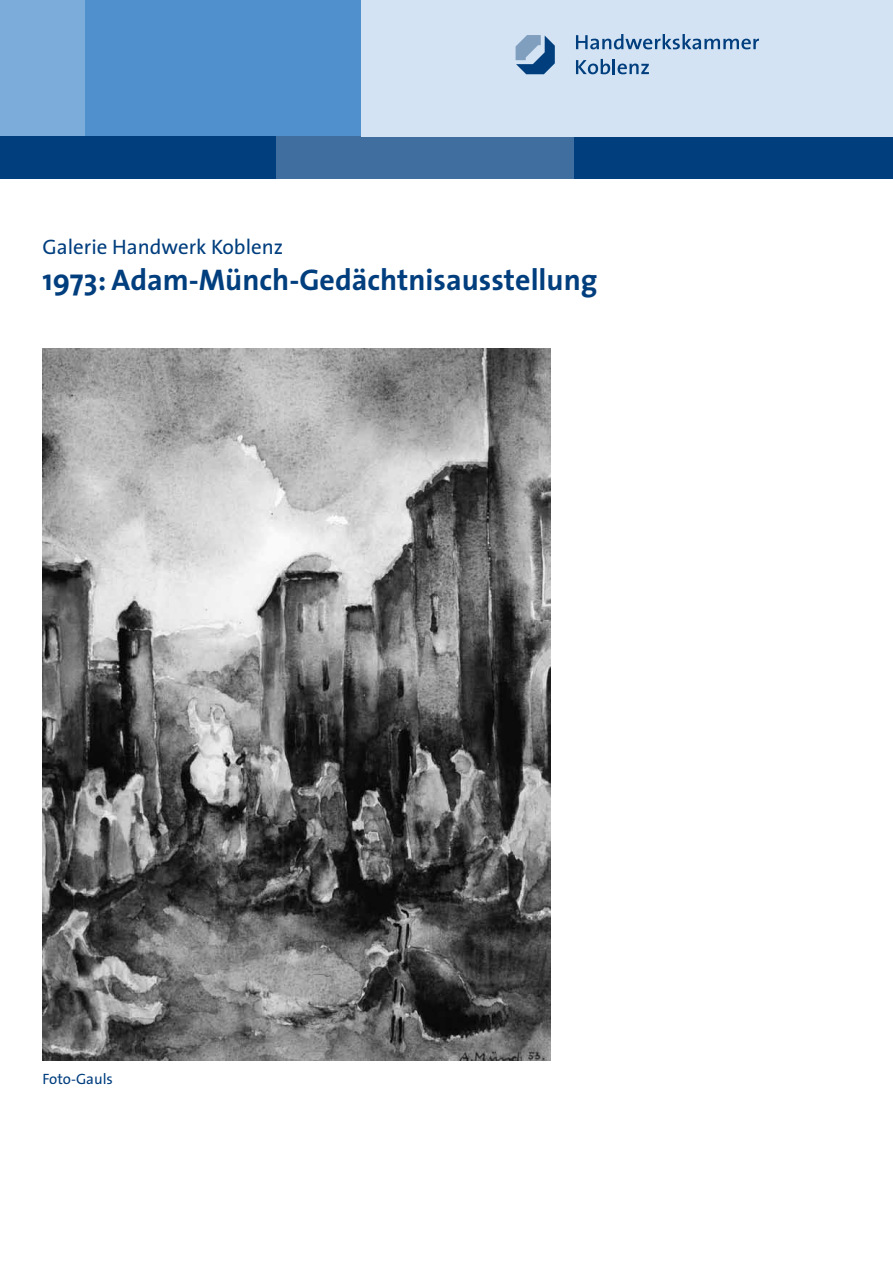
<style>
.page{position:relative;width:893px;height:1263px;background:#fff}
.page>*{position:absolute;margin:0;border:0;box-sizing:border-box;transform-origin:0 0}
.t1{font:700 30px "The Sans";color:#003e7e}
.t2{font:21px "The Sans";color:#003e7e}
.t3{font:15px "The Sans";color:#003e7e}
</style>
<div class="page">
<div style="left:0;top:0;width:85px;height:136px;background:#7cacda"></div>
<div style="left:85px;top:0;width:340px;height:136px;background:#5091cd"></div>
<div style="left:574px;top:136px;width:319px;height:43px;background:#003e7e"></div>
<div style="left:0;top:136px;width:276px;height:43px;background:#003e7e"></div>
<div style="left:276px;top:136px;width:298px;height:43px;background:#406e9e"></div>
<div style="left:361px;top:0;width:532px;height:136px;background:#d3e3f3"></div>
<svg style="left:576px;top:34px;width:183px;height:15px"></svg>
<svg style="left:576px;top:59px;width:73px;height:15px"></svg>
<svg style="left:516px;top:35px;width:39px;height:39px"></svg>
<img style="left:43px;top:349px;width:507px;height:711px">
<p class="t2" style="left:43px;top:233px;width:242px">Galerie Handwerk Koblenz</p>
<p class="t1" style="left:43px;top:261px;width:556px">1973: Adam-Münch-Gedächtnisausstellung</p>
<p class="t3" style="left:43px;top:1070px;width:72px">Foto-Gauls</p>
</div>
